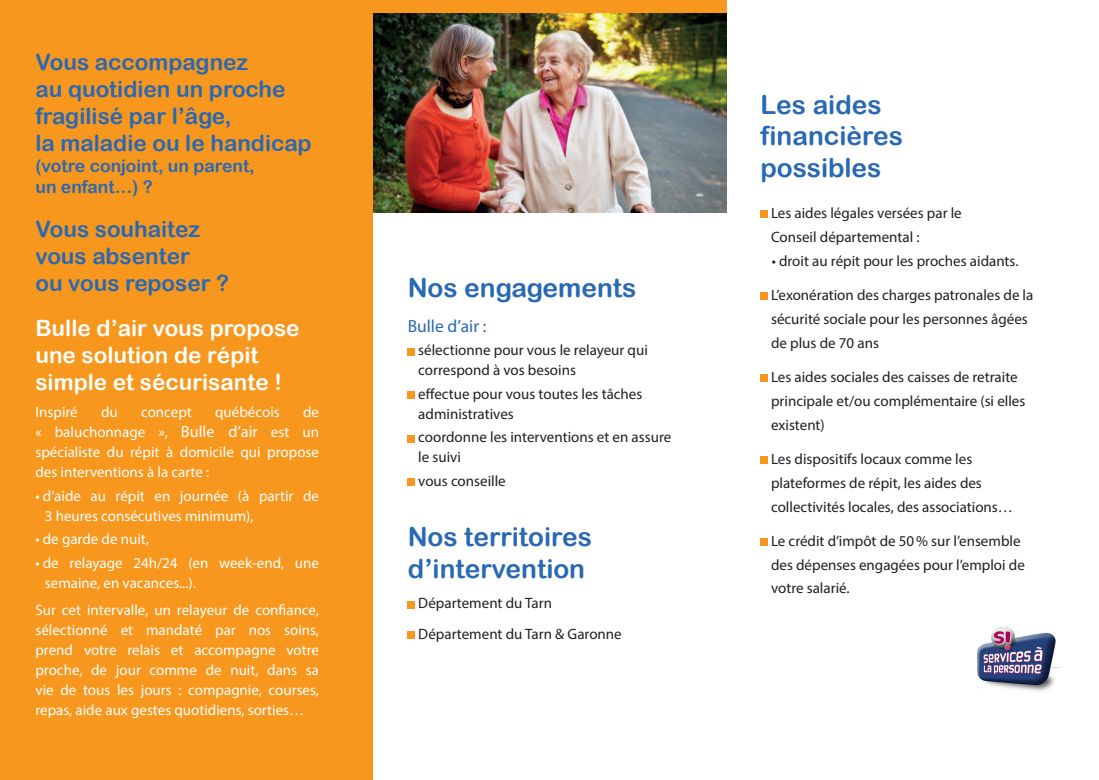
<style>
.page{position:relative;width:1099px;height:780px;background:#fff}
.page>*{position:absolute;margin:0;border:0;box-sizing:border-box;transform-origin:0 0}
.t1{font:26.25px "Arial Rounded MT Bold";color:#2968b3}
.t2{font:22.5px/27px "Arial Rounded MT Bold";color:#2968b3}
.t3{font:22.5px/27px "Arial Rounded MT Bold";color:#fff}
.t4{font:17.5px/21px "Arial Rounded MT Bold";color:#2968b3}
.t5{font:17.5px "Myriad Pro";color:#2968b3}
.t6{font:15px/23.8px "Myriad Pro";color:#231f20}
.t7{font:15px/20px "Myriad Pro";color:#fff;text-align:justify}
.s1{font-size:16.25px}
</style>
<div class="page">
<div style="left:407px;top:348px;width:8px;height:7px;background:#f7971d"></div>
<div style="left:407px;top:391px;width:8px;height:8px;background:#f7971d"></div>
<div style="left:407px;top:435px;width:8px;height:7px;background:#f7971d"></div>
<div style="left:407px;top:478px;width:8px;height:8px;background:#f7971d"></div>
<div style="left:407px;top:601px;width:8px;height:7px;background:#f7971d"></div>
<div style="left:407px;top:631px;width:8px;height:8px;background:#f7971d"></div>
<div style="left:372px;top:0;width:354px;height:213px;background:#f7971d"></div>
<img style="left:373px;top:13px;width:353px;height:200px">
<div style="left:760px;top:211px;width:7px;height:7px;background:#f7971d"></div>
<div style="left:760px;top:293px;width:7px;height:7px;background:#f7971d"></div>
<div style="left:760px;top:374px;width:7px;height:8px;background:#f7971d"></div>
<div style="left:760px;top:456px;width:7px;height:8px;background:#f7971d"></div>
<div style="left:760px;top:538px;width:7px;height:8px;background:#f7971d"></div>
<div style="left:0;top:0;width:372px;height:780px;background:#f7971d"></div>
<img style="left:977px;top:627px;width:81px;height:64px">
<p class="t2" style="left:35px;top:48px;width:214px">Vous accompagnez</p>
<p class="t2" style="left:35px;top:75px;width:278px">au quotidien un proche fragilisé par l’âge,<br>la maladie ou le handicap</p>
<p class="t4" style="left:35px;top:155px;width:221px">(votre conjoint, un parent, un enfant…) ?</p>
<p class="t2" style="left:35px;top:215px;width:166px">Vous souhaitez</p>
<p class="t2" style="left:35px;top:242px;width:156px">vous absenter</p>
<p class="t2" style="left:35px;top:269px;width:195px">ou vous reposer ?</p>
<p class="t3" style="left:35px;top:314px;width:266px">Bulle d’air vous propose une solution de répit simple et sécurisante !</p>
<p class="t7" style="left:35px;top:402px;width:44px">Inspiré</p>
<p class="t7" style="left:101px;top:402px;width:18px">du</p>
<p class="t7" style="left:141px;top:402px;width:52px">concept</p>
<p class="t7" style="left:215px;top:402px;width:66px">québécois</p>
<p class="t7" style="left:35px;top:402px;width:285px;text-indent:267px">de « baluchonnage », <span class="s1">Bulle d’air</span> est un spécialiste du répit à domicile qui propose des interventions à la carte :</p>
<p class="t7" style="left:45px;top:485px;width:276px;text-indent:-9px">• d’aide au répit en journée (à partir de<br>3 heures consécutives minimum),</p>
<p class="t7" style="left:35px;top:529px;width:115px">• de garde de nuit,</p>
<p class="t7" style="left:45px;top:552px;width:276px;text-indent:-9px">• de relayage 24h/24 (en week-end, une semaine, en vacances...).</p>
<p class="t7" style="left:35px;top:600px;width:285px">Sur cet intervalle, un relayeur de confiance, sélectionné et mandaté par nos soins, prend votre relais et accompagne votre proche, de jour comme de nuit, dans sa vie de tous les jours : compagnie, courses, repas, aide aux gestes quotidiens, sorties…</p>
<p class="t1" style="left:407px;top:272px;width:230px">Nos engagements</p>
<p class="t5" style="left:407px;top:315px;width:80px">Bulle d’air :</p>
<p class="t6" style="left:418px;top:340px;width:231px;line-height:20px">sélectionne pour vous le relayeur qui correspond à vos besoins</p>
<p class="t6" style="left:418px;top:383px;width:225px;line-height:20px">effectue pour vous toutes les tâches administratives</p>
<p class="t6" style="left:418px;top:427px;width:254px;line-height:20px">coordonne les interventions et en assure le suivi</p>
<p class="t6" style="left:418px;top:469px;width:89px">vous conseille</p>
<p class="t1" style="left:407px;top:521px;width:186px">Nos territoires</p>
<p class="t1" style="left:407px;top:553px;width:179px">d’intervention</p>
<p class="t6" style="left:418px;top:591px;width:135px">Département du Tarn</p>
<p class="t6" style="left:418px;top:621px;width:205px">Département du Tarn &amp; Garonne</p>
<p class="t1" style="left:760px;top:89px;width:123px">Les aides</p>
<p class="t1" style="left:760px;top:120px;width:144px">financières</p>
<p class="t1" style="left:760px;top:152px;width:122px">possibles</p>
<p class="t6" style="left:771px;top:201px;width:192px">Les aides légales versées par le<br>Conseil départemental :</p>
<p class="t6" style="left:771px;top:248px;width:248px">• droit au répit pour les proches aidants.</p>
<p class="t6" style="left:771px;top:283px;width:264px">L’exonération des charges patronales de la sécurité sociale pour les personnes âgées de plus de 70 ans</p>
<p class="t6" style="left:771px;top:365px;width:256px">Les aides sociales des caisses de retraite principale et/ou complémentaire (si elles existent)</p>
<p class="t6" style="left:771px;top:447px;width:243px">Les dispositifs locaux comme les plateformes de répit, les aides des collectivités locales, des associations…</p>
<p class="t6" style="left:771px;top:528px;width:255px">Le crédit d’impôt de 50% sur l’ensemble des dépenses engagées pour l’emploi de votre salarié.</p>
</div>
